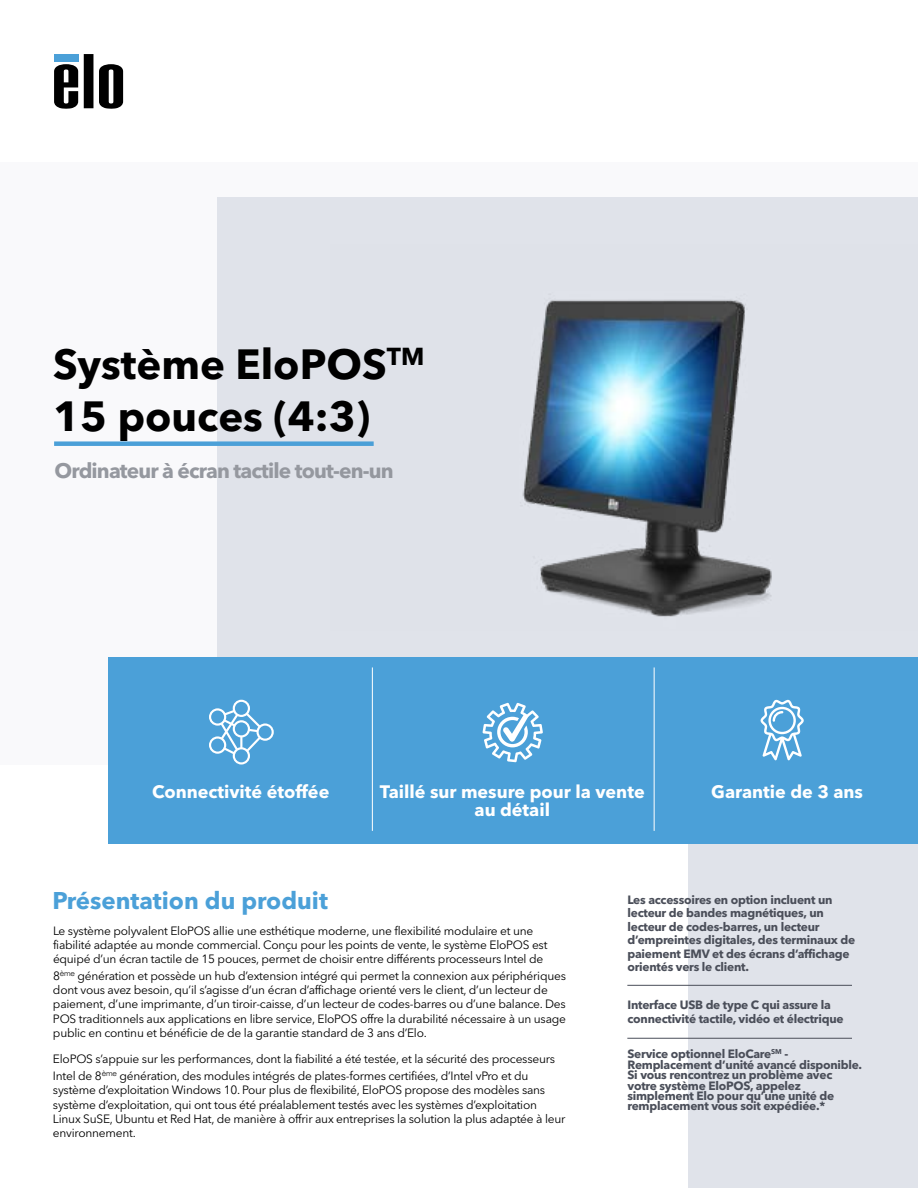
<style>
.page{position:relative;width:918px;height:1188px;background:#fff}
.page>*{position:absolute;margin:0;border:0;box-sizing:border-box;transform-origin:0 0}
.t1{font:700 41.85px/52.3px "Avenir Next LT Pro";color:#000}
.t2{font:700 24px "Avenir Next LT Pro";color:#4ba0d8}
.t3{font:700 20.85px "Avenir Next LT Pro";letter-spacing:-.04em;color:#95989f}
.t4{font:700 18px/18px "Avenir Next LT Pro";color:#fff;text-align:center}
.t5{font:12px/14.4px "Avenir Next LT Pro";letter-spacing:-.02em;color:#000}
.t6{font:700 12px/13.5px "Avenir Next LT Pro";letter-spacing:-.02em;color:#4a4e59}
</style>
<div class="page">
<div style="left:0;top:162px;width:918px;height:603px;background:#f9f9fb"></div>
<div style="left:217px;top:197px;width:701px;height:469px;background:#e0e3ea"></div>
<svg style="left:84px;top:54px;width:9px;height:54px"></svg>
<svg style="left:54px;top:64px;width:24px;height:45px"></svg>
<svg style="left:99px;top:64px;width:24px;height:45px"></svg>
<div style="left:54px;top:54px;width:24px;height:7px;background:#4ba0d8"></div>
<div style="left:688px;top:842px;width:230px;height:346px;background:#e0e3ea"></div>
<div style="left:108px;top:657px;width:810px;height:186px;background:#4ba0d8"></div>
<div style="left:54px;top:441px;width:320px;height:5px;background:#4ba0d8"></div>
<hr style="left:372px;top:667px;width:1px;height:164px;background:#fff">
<hr style="left:654px;top:667px;width:1px;height:164px;background:#fff">
<hr style="left:627px;top:985px;width:225px;height:1px;background:#4a4e59">
<hr style="left:627px;top:1038px;width:225px;height:1px;background:#4a4e59">
<img style="left:330px;top:299px;width:442px;height:318px">
<svg style="left:482px;top:703px;width:61px;height:59px"></svg>
<svg style="left:761px;top:700px;width:43px;height:60px"></svg>
<svg style="left:209px;top:700px;width:65px;height:65px"></svg>
<h1 class="t1" style="left:53px;top:337px;width:373px">Système EloPOS<sup>TM<br></sup>15 pouces (4:3)</h1>
<h3 class="t3" style="left:55px;top:458px;width:341px">Ordinateur à écran tactile tout-en-un</h3>
<h3 class="t4" style="left:152px;top:783px;width:179px">Connectivité étoffée</h3>
<h3 class="t4" style="left:380px;top:783px;width:266px">Taillé sur mesure pour la vente au détail</h3>
<h3 class="t4" style="left:711px;top:783px;width:153px">Garantie de 3 ans</h3>
<h2 class="t2" style="left:52px;top:886px;width:277px">Présentation du produit</h2>
<p class="t6" style="left:627px;top:893px;width:229px">Les accessoires en option incluent un lecteur de bandes magnétiques, un lecteur de codes-barres, un lecteur d’empreintes digitales, des terminaux de paiement EMV et des écrans d’affichage orientés vers le client.</p>
<p class="t6" style="left:627px;top:998px;width:218px">Interface USB de type C qui assure la connectivité tactile, vidéo et électrique</p>
<p class="t6" style="left:627px;top:1049px;width:236px;line-height:10.5px">Service optionnel EloCare<sup>SM</sup> - Remplacement d’unité avancé disponible.<br>Si vous rencontrez un problème avec votre système EloPOS, appelez simplement Elo pour qu’une unité de remplacement vous soit expédiée.*</p>
<p class="t5" style="left:53px;top:923px;width:496px">Le système polyvalent EloPOS allie une esthétique moderne, une flexibilité modulaire et une fiabilité adaptée au monde commercial. Conçu pour les points de vente, le système EloPOS est équipé d’un écran tactile de 15 pouces, permet de choisir entre différents processeurs Intel de</p>
<p class="t5" style="left:53px;top:968px;width:514px">8<sup>ème</sup> génération et possède un hub d’extension intégré qui permet la connexion aux périphériques dont vous avez besoin, qu’il s’agisse d’un écran d’affichage orienté vers le client, d’un lecteur de paiement, d’une imprimante, d’un tiroir-caisse, d’un lecteur de codes-barres ou d’une balance. Des POS traditionnels aux applications en libre service, EloPOS offre la durabilité nécessaire à un usage public en continu et bénéficie de de la garantie standard de 3 ans d’Elo.</p>
<p class="t5" style="left:53px;top:1051px;width:504px;line-height:16.5px">EloPOS s’appuie sur les performances, dont la fiabilité a été testée, et la sécurité des processeurs<br>Intel de 8<sup>ème</sup> génération, des modules intégrés de plates-formes certifiées, d’Intel vPro et du</p>
<p class="t5" style="left:53px;top:1083px;width:514px">système d’exploitation Windows 10. Pour plus de flexibilité, EloPOS propose des modèles sans système d’exploitation, qui ont tous été préalablement testés avec les systèmes d’exploitation Linux SuSE, Ubuntu et Red Hat, de manière à offrir aux entreprises la solution la plus adaptée à leur environnement.</p>
</div>
